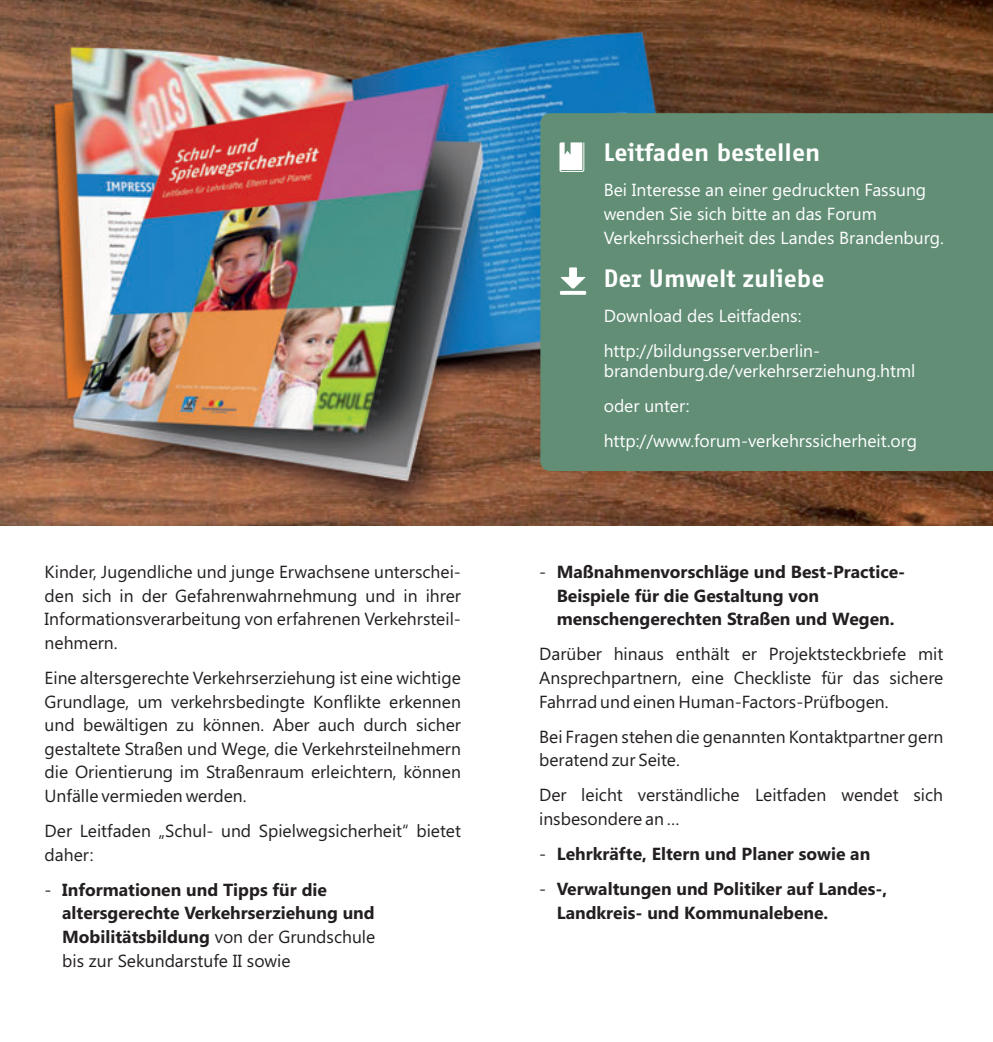
<style>
.page{position:relative;width:993px;height:1042px;background:#fff}
.page>*{position:absolute;margin:0;border:0;box-sizing:border-box;transform-origin:0 0}
.t1{font:700 24.5px "Fago Office Sans";color:#fff}
.t2{font:17.5px/23.6px "Segoe UI";color:#231f20;text-align:justify}
.t3{font:700 17.5px/23.6px "Segoe UI";color:#231f20}
.t4{font:17.5px/35px "Segoe UI";color:#fff}
.s1{font-weight:400}
</style>
<div class="page">
<img style="left:0;top:0;width:992px;height:526px">
<div style="left:540px;top:113px;width:452px;height:358px;background:#628e76"></div>
<svg style="left:559px;top:142px;width:25px;height:30px"></svg>
<svg style="left:560px;top:267px;width:25px;height:22px"></svg>
<svg style="left:559px;top:291px;width:27px;height:4px"></svg>
<p class="t2" style="left:45px;top:562px;width:417px">Kinder, Jugendliche und junge Erwachsene unterschei&shy;den sich in der Gefahrenwahrnehmung und in ihrer Informationsverarbeitung von erfahrenen Verkehrsteil&shy;nehmern.</p>
<p class="t2" style="left:45px;top:667px;width:417px">Eine altersgerechte Verkehrserziehung ist eine wichtige Grundlage, um verkehrsbedingte Konflikte erkennen und bewältigen zu können. Aber auch durch sicher gestaltete Straßen und Wege, die Verkehrsteilnehmern die Orientierung im Straßenraum erleichtern, können Unfälle vermieden werden.</p>
<p class="t2" style="left:45px;top:821px;width:417px">Der Leitfaden „Schul- und Spielwegsicherheit“ bietet daher:</p>
<p class="t3" style="left:62px;top:879px;width:314px;text-indent:-18px"><span class="s1">-</span> Informationen und Tipps für die altersgerechte Verkehrserziehung und Mobilitätsbildung <span class="s1">von der Grundschule bis zur Sekundarstufe II sowie</span></p>
<h1 class="t1" style="left:603px;top:142px;width:218px">Leitfaden bestellen</h1>
<p class="t4" style="left:603px;top:180px;width:341px;line-height:23.6px">Bei Interesse an einer gedruckten Fassung wenden Sie sich bitte an das Forum<br>Verkehrssicherheit des Landes Brandenburg.</p>
<h1 class="t1" style="left:603px;top:268px;width:222px">Der Umwelt zuliebe</h1>
<p class="t4" style="left:603px;top:300px;width:218px">Download des Leitfadens: http://bildungsserver.berlin-</p>
<p class="t4" style="left:603px;top:355px;width:315px">brandenburg.de/verkehrserziehung.html oder unter: http://www.forum-verkehrssicherheit.org</p>
<p class="t3" style="left:556px;top:562px;width:350px;text-indent:-18px"><span class="s1">-</span> Maßnahmenvorschläge und Best-Practice-<br>Beispiele für die Gestaltung von menschengerechten Straßen und Wegen.</p>
<p class="t2" style="left:539px;top:644px;width:405px">Darüber hinaus enthält er Projektsteckbriefe mit Ansprechpartnern, eine Checkliste für das sichere Fahrrad und einen Human-Factors-Prüfbogen.</p>
<p class="t2" style="left:539px;top:726px;width:405px">Bei Fragen stehen die genannten Kontaktpartner gern beratend zur Seite.</p>
<p class="t2" style="left:539px;top:785px;width:405px">Der leicht verständliche Leitfaden wendet sich insbesondere an …</p>
<p class="t3" style="left:539px;top:843px;width:332px"><span class="s1">-</span> Lehrkräfte, Eltern und Planer sowie an</p>
<p class="t3" style="left:556px;top:878px;width:332px;text-indent:-18px"><span class="s1">-</span> Verwaltungen und Politiker auf Landes-,<br>Landkreis- und Kommunalebene.</p>
</div>
